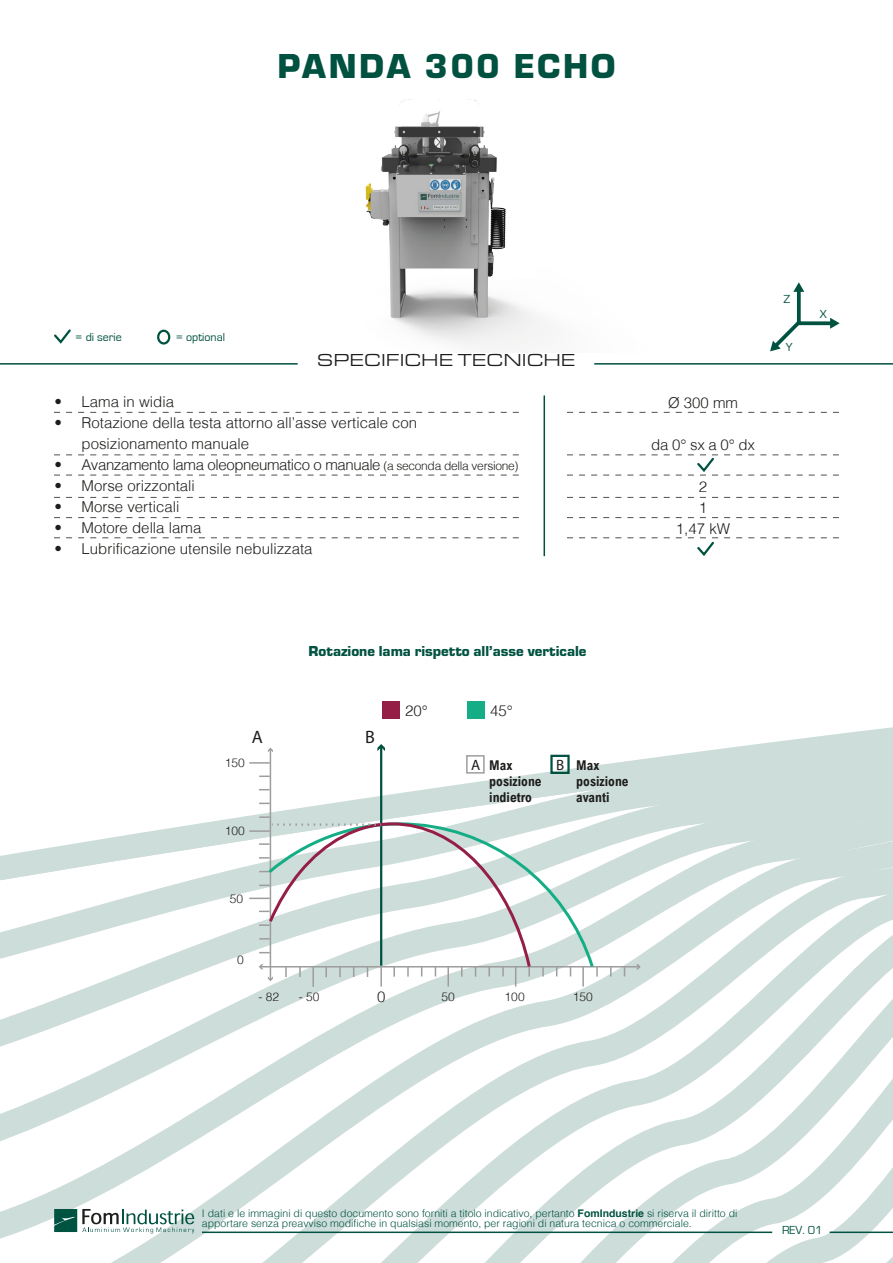
<style>
.page{position:relative;width:893px;height:1263px;background:#fff}
.page>*{position:absolute;margin:0;border:0;box-sizing:border-box;transform-origin:0 0}
.t1{font:900 36px "Eurostile";letter-spacing:.075em;color:#005140}
.t2{font:18px "Eurostile Ext";color:#1d1d1b}
.t3{font:18px "Myriad Pro";color:#1d1d1b}
.t4{font:300 15px/21px "Helvetica";color:#1d1d1b}
.t5{font:300 15px "Helvetica";letter-spacing:-.025em;color:#1d1d1b}
.t6{font:900 15px "Eurostile";color:#005241}
.t7{font:15px "Myriad Pro";color:#1d1d1b}
.t8{font:700 13.5px/16.2px "Arial Nova Cond";color:#1d1d1b}
.t9{font:12px "Eurostile";color:#005240}
.t10{font:300 12px "Helvetica";color:#1d1d1b}
.t11{font:300 10.5px/10.5px "Helvetica";color:#005241}
.s1{font-size:12px}
.s2{font-family:"Myriad Pro";font-weight:400;font-size:15px}
.s3{font-weight:700}
</style>
<div class="page">
<img style="left:365px;top:99px;width:181px;height:248px">
<svg style="left:0;top:701px;width:893px;height:562px"></svg>
<hr style="left:594px;top:363px;width:299px;height:2px;background:#005241">
<hr style="left:0;top:363px;width:298px;height:2px;background:#005140">
<hr style="left:202px;top:1231px;width:570px;height:2px;background:#005241">
<svg style="left:54px;top:1209px;width:140px;height:24px"></svg>
<hr style="left:544px;top:395px;width:1px;height:161px;background:#005240">
<svg style="left:54px;top:329px;width:17px;height:15px"></svg>
<div style="left:157px;top:330px;width:13px;height:15px;border:2px solid #005240;border-radius:50%"></div>
<hr style="left:830px;top:1231px;width:63px;height:2px;background:#005241">
<svg style="left:54px;top:497px;width:465px;height:1px"></svg>
<svg style="left:567px;top:497px;width:272px;height:1px"></svg>
<svg style="left:54px;top:517px;width:465px;height:1px"></svg>
<svg style="left:567px;top:517px;width:272px;height:1px"></svg>
<svg style="left:54px;top:475px;width:465px;height:1px"></svg>
<svg style="left:54px;top:412px;width:465px;height:1px"></svg>
<svg style="left:567px;top:412px;width:272px;height:1px"></svg>
<svg style="left:54px;top:537px;width:465px;height:1px"></svg>
<svg style="left:770px;top:282px;width:70px;height:70px"></svg>
<svg style="left:54px;top:455px;width:465px;height:1px"></svg>
<svg style="left:567px;top:455px;width:272px;height:21px"></svg>
<svg style="left:567px;top:537px;width:272px;height:19px"></svg>
<hr style="left:260px;top:966px;width:379px;height:1px;background:#9d9d9d">
<svg style="left:636px;top:964px;width:5px;height:5px"></svg>
<hr style="left:312px;top:966px;width:2px;height:21px;background:#9d9d9d">
<hr style="left:380px;top:747px;width:2px;height:219px;background:#005240">
<svg style="left:377px;top:744px;width:8px;height:7px"></svg>
<svg style="left:582px;top:970px;width:2px;height:16px"></svg>
<svg style="left:542px;top:970px;width:2px;height:6px"></svg>
<svg style="left:596px;top:967px;width:2px;height:9px"></svg>
<svg style="left:610px;top:967px;width:2px;height:9px"></svg>
<hr style="left:249px;top:762px;width:21px;height:2px;background:#9d9d9d">
<hr style="left:270px;top:749px;width:1px;height:230px;background:#9d9d9d">
<svg style="left:268px;top:748px;width:5px;height:4px"></svg>
<svg style="left:533px;top:821px;width:63px;height:149px"></svg>
<svg style="left:259px;top:775px;width:11px;height:2px"></svg>
<svg style="left:249px;top:816px;width:284px;height:170px"></svg>
<div style="left:383px;top:701px;width:17px;height:17px;background:#941e45"></div>
<div style="left:467px;top:701px;width:17px;height:17px;background:#14ad86"></div>
<div style="left:466px;top:755px;width:19px;height:19px;border:2px solid #9d9d9d"></div>
<div style="left:550px;top:755px;width:20px;height:19px;border:2px solid #005240"></div>
<p class="t1" style="left:277px;top:40px;width:340px">PANDA 300 ECHO</p>
<p class="t9" style="left:75px;top:330px;width:48px">= di serie</p>
<p class="t9" style="left:176px;top:330px;width:51px">= optional</p>
<p class="t2" style="left:317px;top:347px;width:260px">SPECIFICHE TECNICHE</p>
<p class="t4" style="left:55px;top:391px;width:121px">• Lama in widia</p>
<p class="t4" style="left:82px;top:412px;width:337px;text-indent:-27px">• Rotazione della testa attorno all’asse verticale con posizionamento manuale</p>
<p class="t5" style="left:55px;top:455px;width:465px">• Avanzamento lama oleopneumatico o manuale <span class="s1">(a seconda della versione)</span></p>
<p class="t4" style="left:55px;top:475px;width:142px">• Morse orizzontali</p>
<p class="t4" style="left:55px;top:496px;width:126px">• Morse verticali</p>
<p class="t4" style="left:55px;top:517px;width:148px">• Motore della lama</p>
<p class="t4" style="left:55px;top:538px;width:259px">• Lubrificazione utensile nebulizzata</p>
<p class="t4" style="left:668px;top:392px;width:72px">Ø 300 mm</p>
<p class="t4" style="left:651px;top:434px;width:105px">da 0° sx a 0° dx</p>
<p class="t4" style="left:699px;top:476px;width:10px">2</p>
<p class="t4" style="left:699px;top:497px;width:10px">1</p>
<p class="t4" style="left:676px;top:518px;width:56px">1,47 kW</p>
<p class="t9" style="left:784px;top:292px;width:8px">Z</p>
<p class="t9" style="left:786px;top:341px;width:8px">Y</p>
<p class="t9" style="left:820px;top:307px;width:8px">X</p>
<p class="t6" style="left:309px;top:640px;width:279px">Rotazione lama rispetto all’asse verticale</p>
<p class="t3" style="left:252px;top:726px;width:13px">A</p>
<p class="t3" style="left:365px;top:726px;width:11px">B</p>
<p class="t10" style="left:225px;top:756px;width:22px">150</p>
<p class="t10" style="left:225px;top:823px;width:22px">100</p>
<p class="t4" style="left:405px;top:700px;width:24px">20°</p>
<p class="t4" style="left:490px;top:700px;width:24px">45°</p>
<p class="t8" style="left:471px;top:756px;width:43px"><span class="s2">A</span> Max</p>
<p class="t7" style="left:556px;top:755px;width:10px">B</p>
<p class="t8" style="left:489px;top:772px;width:54px">posizione indietro</p>
<p class="t8" style="left:576px;top:756px;width:54px">Max posizione avanti</p>
<p class="t10" style="left:230px;top:891px;width:15px">50</p>
<p class="t10" style="left:237px;top:952px;width:8px">0</p>
<p class="t10" style="left:258px;top:990px;width:22px">- 82</p>
<p class="t10" style="left:299px;top:990px;width:22px">- 50</p>
<p class="t4" style="left:377px;top:986px;width:10px">0</p>
<p class="t10" style="left:441px;top:990px;width:15px">50</p>
<p class="t10" style="left:505px;top:990px;width:22px">100</p>
<p class="t10" style="left:573px;top:990px;width:22px">150</p>
<p class="t11" style="left:202px;top:1208px;width:537px">I dati e le immagini di questo documento sono forniti a titolo indicativo, pertanto <span class="s3">FomIndustrie</span> si riserva il diritto di apportare senza preavviso modifiche in qualsiasi momento, per ragioni di natura tecnica o commerciale.</p>
<p class="t9" style="left:782px;top:1223px;width:42px">REV. 01</p>
</div>
